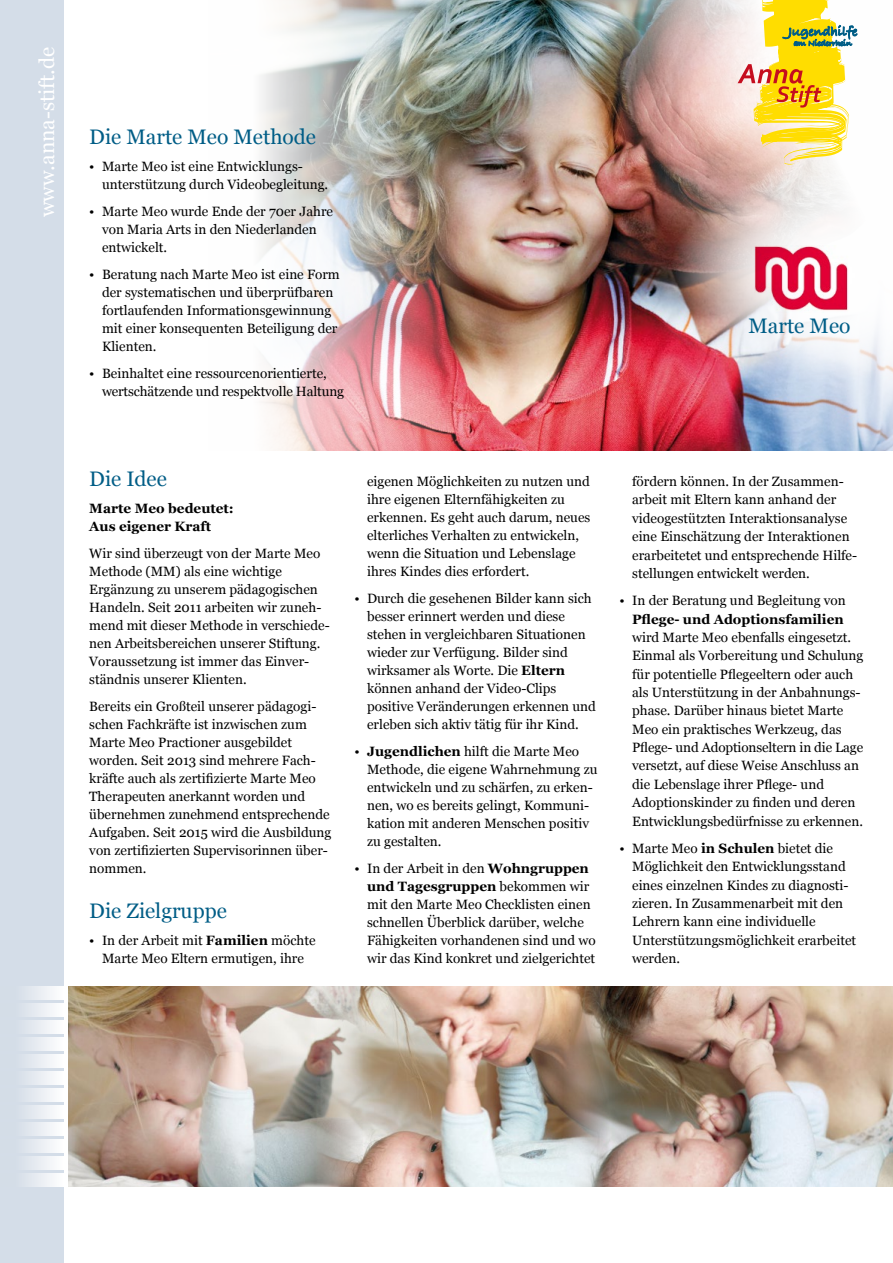
<style>
.page{position:relative;width:893px;height:1263px;background:#fff}
.page>*{position:absolute;margin:0;border:0;box-sizing:border-box;transform-origin:0 0}
.Blaues_Thema{font:21px "Georgia";color:#005d86}
.t1{font:21px "Georgia";color:#fff}
.Überschrift{font:21px "Georgia";color:#005d86}
.Absatzformat_1{font:13.5px/18px "Georgia";color:#000}
.Absatzformat_1-2{font:700 13.5px/18px "Georgia";color:#000}
.s1{font-weight:700}
</style>
<div class="page">
<img style="left:261px;top:0;width:632px;height:451px">
<img style="left:670px;top:171px;width:223px;height:209px">
<div style="left:0;top:0;width:64px;height:1263px;background:#d4dde8"></div>
<svg style="left:27px;top:986px;width:37px;height:13px"></svg>
<svg style="left:27px;top:1003px;width:37px;height:13px"></svg>
<svg style="left:27px;top:1020px;width:37px;height:13px"></svg>
<svg style="left:27px;top:1037px;width:37px;height:13px"></svg>
<svg style="left:27px;top:1054px;width:37px;height:13px"></svg>
<svg style="left:27px;top:1071px;width:37px;height:13px"></svg>
<svg style="left:27px;top:1089px;width:37px;height:12px"></svg>
<svg style="left:27px;top:1106px;width:37px;height:12px"></svg>
<svg style="left:27px;top:1123px;width:37px;height:12px"></svg>
<svg style="left:27px;top:1140px;width:37px;height:12px"></svg>
<svg style="left:27px;top:1157px;width:37px;height:12px"></svg>
<svg style="left:27px;top:1174px;width:37px;height:12px"></svg>
<svg style="left:738px;top:0;width:119px;height:169px"></svg>
<img style="left:68px;top:986px;width:247px;height:200px">
<img style="left:315px;top:986px;width:242px;height:200px">
<img style="left:754px;top:246px;width:94px;height:66px">
<img style="left:557px;top:986px;width:336px;height:200px">
<h1 class="t1" style="left:32px;top:217px;width:172px;rotate:-90deg">www.anna-stift.de</h1>
<p class="Blaues_Thema" style="left:89px;top:121px;width:228px">Die Marte Meo Methode</p>
<p class="Absatzformat_1" style="left:102px;top:157px;width:228px;text-indent:-13px">• Marte Meo ist eine Entwicklungs&shy;unterstützung durch Videobegleitung.</p>
<p class="Absatzformat_1" style="left:102px;top:202px;width:233px;text-indent:-13px">• Marte Meo wurde Ende der 70er Jahre von Maria Arts in den Niederlanden entwickelt.</p>
<p class="Absatzformat_1" style="left:102px;top:265px;width:239px;text-indent:-13px">• Beratung nach Marte Meo ist eine Form der systematischen und überprüfbaren fortlaufenden Informationsgewinnung mit einer konsequenten Beteiligung der Klienten.</p>
<p class="Absatzformat_1" style="left:102px;top:364px;width:244px;text-indent:-13px">• Beinhaltet eine ressourcenorientierte, wertschätzende und respektvolle Haltung</p>
<p class="Überschrift" style="left:748px;top:310px;width:104px">Marte Meo</p>
<p class="Blaues_Thema" style="left:89px;top:463px;width:79px">Die Idee</p>
<p class="Absatzformat_1-2" style="left:89px;top:499px;width:146px">Marte Meo bedeutet:<br>Aus eigener Kraft</p>
<p class="Absatzformat_1" style="left:89px;top:544px;width:242px">Wir sind überzeugt von der Marte Meo Methode (MM) als eine wichtige Ergänzung zu unserem pädagogischen Handeln. Seit 2011 arbeiten wir zuneh&shy;mend mit dieser Methode in verschiede&shy;nen Arbeitsbereichen unserer Stiftung.<br>Voraussetzung ist immer das Einver&shy;ständnis unserer Klienten.</p>
<p class="Absatzformat_1" style="left:89px;top:697px;width:244px">Bereits ein Großteil unserer pädagogi&shy;schen Fachkräfte ist inzwischen zum Marte Meo Practioner ausgebildet worden. Seit 2013 sind mehrere Fach&shy;kräfte auch als zertifizierte Marte Meo Therapeuten anerkannt worden und übernehmen zunehmend entsprechende Aufgaben. Seit 2015 wird die Ausbildung von zertifizierten Supervisorinnen über&shy;nommen.</p>
<p class="Blaues_Thema" style="left:89px;top:895px;width:139px">Die Zielgruppe</p>
<p class="Absatzformat_1" style="left:89px;top:931px;width:228px;text-align:center">• In der Arbeit mit <span class="s1">Familien</span> möchte<br>Marte Meo Eltern ermutigen, ihre</p>
<p class="Absatzformat_1" style="left:367px;top:472px;width:225px">eigenen Möglichkeiten zu nutzen und ihre eigenen Elternfähigkeiten zu erkennen. Es geht auch darum, neues elterliches Verhalten zu entwickeln, wenn die Situation und Lebenslage ihres Kindes dies erfordert.</p>
<p class="Absatzformat_1" style="left:367px;top:589px;width:230px;text-indent:-13px">• Durch die gesehenen Bilder kann sich besser erinnert werden und diese stehen in vergleichbaren Situationen wieder zur Verfügung. Bilder sind wirksamer als Worte. Die <span class="s1">Eltern </span>können anhand der Video-Clips positive Veränderungen erkennen und erleben sich aktiv tätig für ihr Kind.</p>
<p class="Absatzformat_1" style="left:367px;top:742px;width:232px;text-indent:-13px">• <span class="s1">Jugendlichen</span> hilft die Marte Meo<br>Methode, die eigene Wahrnehmung zu entwickeln und zu schärfen, zu erken&shy;nen, wo es bereits gelingt, Kommuni&shy;kation mit anderen Menschen positiv zu gestalten.</p>
<p class="Absatzformat_1" style="left:367px;top:859px;width:230px;text-indent:-13px">• In der Arbeit in den <span class="s1">Wohngruppen und Tagesgruppen</span> bekommen wir mit den Marte Meo Checklisten einen schnellen Überblick darüber, welche Fähigkeiten vorhandenen sind und wo wir das Kind konkret und zielgerichtet</p>
<p class="Absatzformat_1" style="left:632px;top:472px;width:227px">fördern können. In der Zusammen&shy;arbeit mit Eltern kann anhand der videogestützten Interaktionsanalyse eine Einschätzung der Interaktionen erarbeitetet und entsprechende Hilfe&shy;stellungen entwickelt werden.</p>
<p class="Absatzformat_1" style="left:632px;top:591px;width:233px;text-indent:-13px">• In der Beratung und Begleitung von <span class="s1">Pflege- und Adoptionsfamilien </span>wird Marte Meo ebenfalls eingesetzt.<br>Einmal als Vorbereitung und Schulung für potentielle Pflegeeltern oder auch als Unterstützung in der Anbahnungs&shy;phase. Darüber hinaus bietet Marte Meo ein praktisches Werkzeug, das Pflege- und Adoptionseltern in die Lage versetzt, auf diese Weise Anschluss an die Lebenslage ihrer Pflege- und Adoptionskinder zu finden und deren Entwicklungsbedürfnisse zu erkennen.</p>
<p class="Absatzformat_1" style="left:632px;top:838px;width:225px;text-indent:-13px">• Marte Meo <span class="s1">in Schulen</span> bietet die<br>Möglichkeit den Entwicklungsstand eines einzelnen Kindes zu diagnosti&shy;zieren. In Zusammenarbeit mit den<br>Lehrern kann eine individuelle<br>Unterstützungsmöglichkeit erarbeitet werden.</p>
</div>
